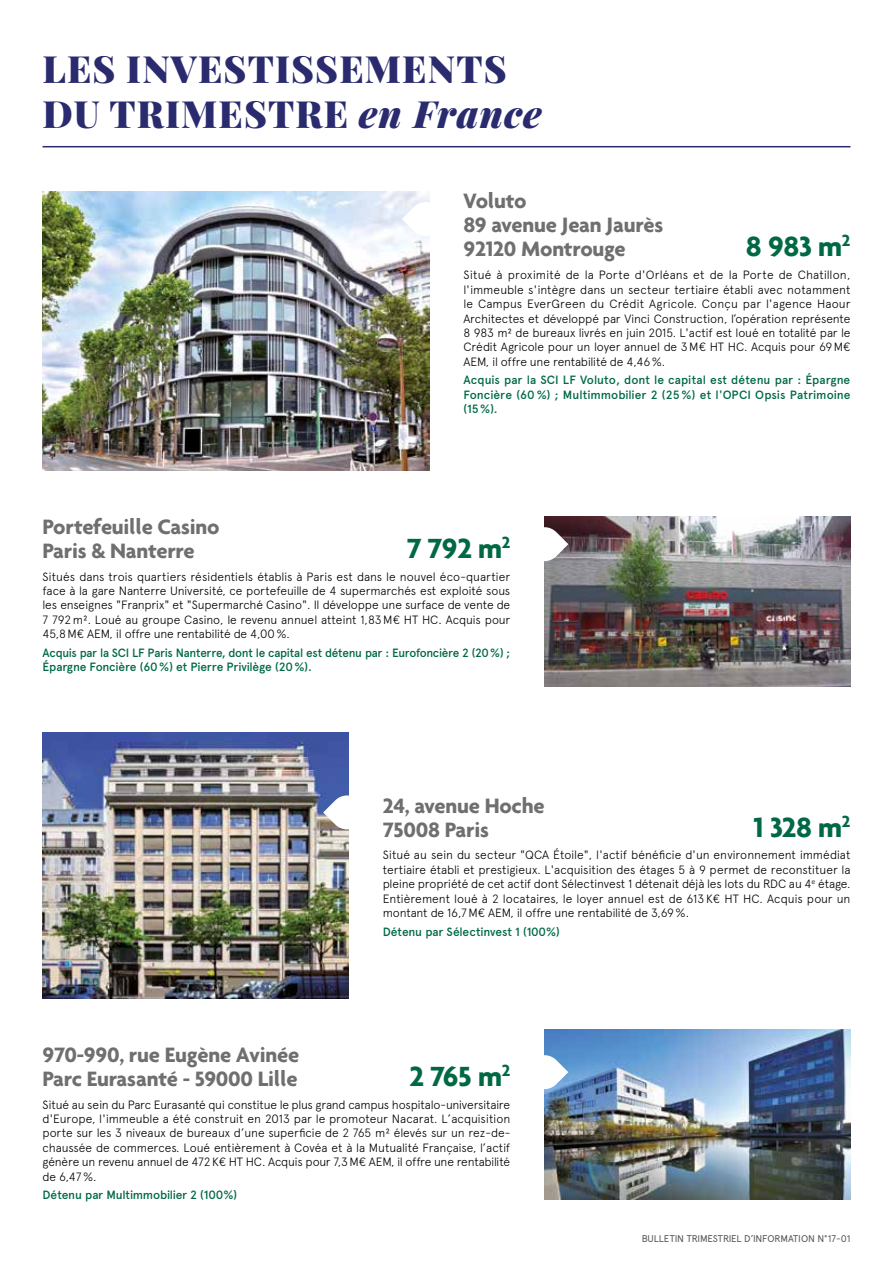
<style>
.page{position:relative;width:893px;height:1263px;background:#fff}
.page>*{position:absolute;margin:0;border:0;box-sizing:border-box;transform-origin:0 0}
.t1{font:900 37.5px/45px "Playfair Display";letter-spacing:.03em;color:#292b6e}
.t2{font:700 30px "Agenda";letter-spacing:-.01em;color:#006944}
.t3{font:700 22.5px/24px "Agenda";letter-spacing:-.01em;color:#706f6f}
.t4{font:300 12px/14.4px "Apercu";letter-spacing:-.015em;color:#000;text-align:justify}
.t5{font:500 12px/14.4px "Apercu";letter-spacing:-.015em;color:#006944;text-align:justify}
.t6{font:9.75px "Apercu";letter-spacing:-.015em;color:#575756}
.s1{font-style:italic}
</style>
<div class="page">
<hr style="left:43px;top:146px;width:807px;height:1px;background:#292b6e">
<img style="left:43px;top:191px;width:386px;height:279px">
<svg style="left:402px;top:200px;width:28px;height:38px"></svg>
<img style="left:544px;top:516px;width:306px;height:171px">
<svg style="left:544px;top:525px;width:24px;height:38px"></svg>
<img style="left:43px;top:733px;width:306px;height:265px">
<svg style="left:323px;top:794px;width:26px;height:37px"></svg>
<img style="left:544px;top:1029px;width:306px;height:170px">
<svg style="left:544px;top:1053px;width:24px;height:38px"></svg>
<h1 class="t1" style="left:43px;top:46px;width:501px">LES INVESTISSEMENTS<br>DU TRIMESTRE <span class="s1">en France</span></h1>
<h3 class="t3" style="left:463px;top:189px;width:201px">Voluto<br>89 avenue Jean Jaurès<br>92120 Montrouge</h3>
<h2 class="t2" style="left:746px;top:228px;width:106px">8 983 m<sup>2</sup></h2>
<p class="t4" style="left:463px;top:268px;width:388px">Situé à proximité de la Porte d'Orléans et de la Porte de Chatillon, l'immeuble s'intègre dans un secteur tertiaire établi avec notamment le Campus EverGreen du Crédit Agricole. Conçu par l'agence Haour Architectes et développé par Vinci Construction, l’opération représente 8 983 m² de bureaux livrés en juin 2015. L'actif est loué en totalité par le Crédit Agricole pour un loyer annuel de 3M€ HT HC. Acquis pour 69M€ AEM, il offre une rentabilité de 4,46%.</p>
<p class="t5" style="left:463px;top:373px;width:388px">Acquis par la SCI LF Voluto, dont le capital est détenu par : Épargne Foncière (60 %) ; Multimmobilier 2 (25 %) et l'OPCI Opsis Patrimoine (15%).</p>
<h3 class="t3" style="left:43px;top:514px;width:179px">Portefeuille Casino<br>Paris &amp; Nanterre</h3>
<h2 class="t2" style="left:407px;top:530px;width:105px">7 792 m<sup>2</sup></h2>
<p class="t4" style="left:43px;top:569px;width:469px">Situés dans trois quartiers résidentiels établis à Paris est dans le nouvel éco-quartier face à la gare Nanterre Université, ce portefeuille de 4 supermarchés est exploité sous les enseignes "Franprix" et "Supermarché Casino". Il développe une surface de vente de 7 792m². Loué au groupe Casino, le revenu annuel atteint 1,83M€ HT HC. Acquis pour 45,8M€ AEM, il offre une rentabilité de 4,00%.</p>
<p class="t5" style="left:43px;top:645px;width:469px">Acquis par la SCI LF Paris Nanterre, dont le capital est détenu par : Eurofoncière 2 (20%) ;<br>Épargne Foncière (60%) et Pierre Privilège (20%).</p>
<h3 class="t3" style="left:383px;top:793px;width:163px">24, avenue Hoche<br>75008 Paris</h3>
<h2 class="t2" style="left:754px;top:808px;width:98px">1 328 m<sup>2</sup></h2>
<p class="t4" style="left:383px;top:848px;width:469px">Situé au sein du secteur "QCA Étoile", l'actif bénéficie d'un environnement immédiat tertiaire établi et prestigieux. L'acquisition des étages 5 à 9 permet de reconstituer la pleine propriété de cet actif dont Sélectinvest 1 détenait déjà les lots du RDC au 4<sup>e</sup> étage.<br>Entièrement loué à 2 locataires, le loyer annuel est de 613 K€ HT HC. Acquis pour un montant de 16,7M€ AEM, il offre une rentabilité de 3,69%.</p>
<p class="t5" style="left:383px;top:924px;width:179px">Détenu par Sélectinvest 1 (100%)</p>
<h3 class="t3" style="left:43px;top:1042px;width:258px">970-990, rue Eugène Avinée<br>Parc Eurasanté - 59000 Lille</h3>
<h2 class="t2" style="left:409px;top:1058px;width:102px">2 765 m<sup>2</sup></h2>
<p class="t4" style="left:43px;top:1097px;width:469px">Situé au sein du Parc Eurasanté qui constitue le plus grand campus hospitalo-universitaire d'Europe, l'immeuble a été construit en 2013 par le promoteur Nacarat. L’acquisition porte sur les 3 niveaux de bureaux d’une superficie de 2 765 m² élevés sur un rez-de&shy;chaussée de commerces. Loué entièrement à Covéa et à la Mutualité Française, l’actif génère un revenu annuel de 472K€ HT HC. Acquis pour 7,3M€ AEM, il offre une rentabilité de 6,47%.</p>
<p class="t5" style="left:43px;top:1188px;width:196px">Détenu par Multimmobilier 2 (100%)</p>
<p class="t6" style="left:642px;top:1232px;width:210px">BULLETIN TRIMESTRIEL D’INFORMATION N°17-01</p>
</div>
